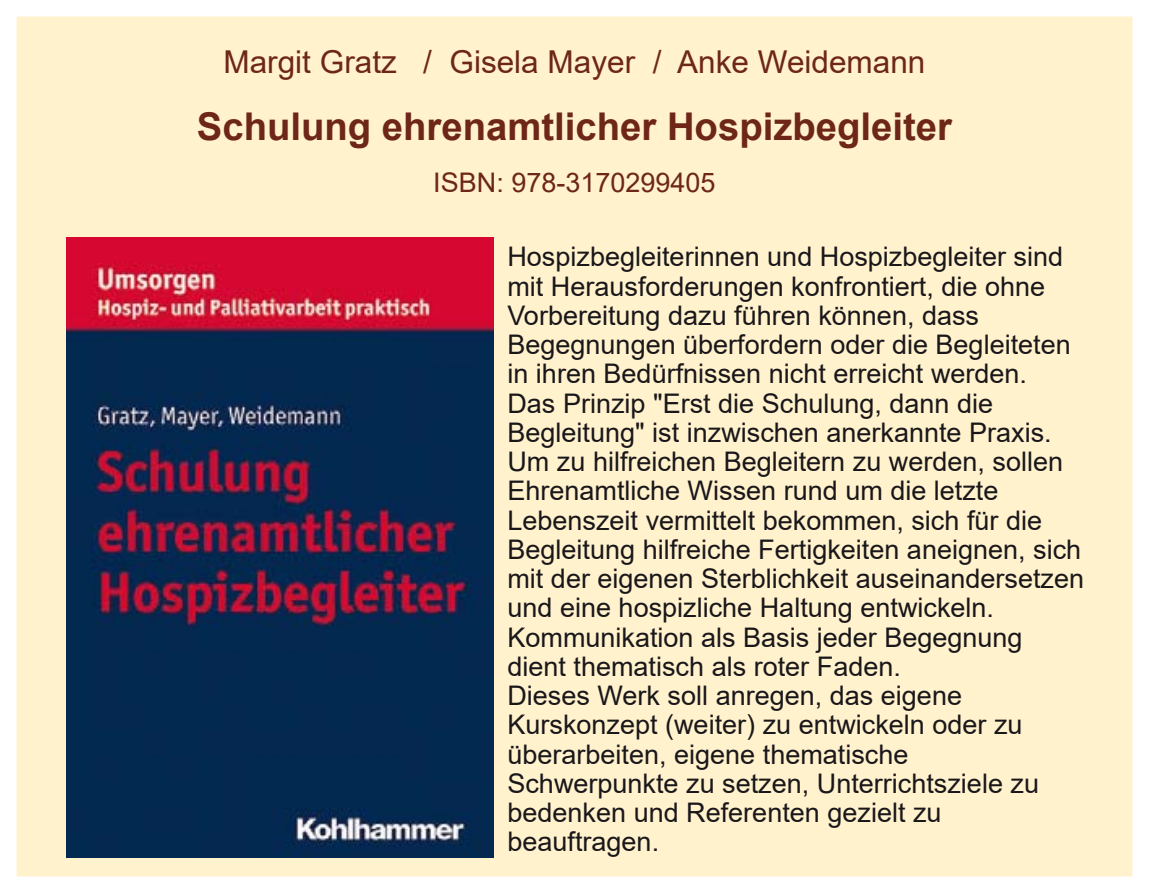
<style>
.page{position:relative;width:1149px;height:893px;background:#fff}
.page>*{position:absolute;margin:0;border:0;box-sizing:border-box;transform-origin:0 0}
.t1{font:700 38.25px "Arial";color:#6d2618}
.t2{font:31.5px "Arial";color:#6d2618}
.t3{font:27px/29.2px "Arial";color:#1a171b}
.t4{font:27px "Arial";color:#6d2618}
</style>
<div class="page">
<div style="left:16px;top:16px;width:1117px;height:861px;background:#fff2cd"></div>
<img style="left:66px;top:238px;width:428px;height:619px">
<p class="t2" style="left:223px;top:40px;width:703px">Margit Gratz / Gisela Mayer / Anke Weidemann</p>
<h1 class="t1" style="left:197px;top:100px;width:756px">Schulung ehrenamtlicher Hospizbegleiter</h1>
<p class="t4" style="left:433px;top:164px;width:284px">ISBN: 978-3170299405</p>
<p class="t3" style="left:507px;top:242px;width:578px">Hospizbegleiterinnen und Hospizbegleiter sind mit Herausforderungen konfrontiert, die ohne Vorbereitung dazu führen können, dass Begegnungen überfordern oder die Begleiteten in ihren Bedürfnissen nicht erreicht werden.<br>Das Prinzip "Erst die Schulung, dann die Begleitung" ist inzwischen anerkannte Praxis.<br>Um zu hilfreichen Begleitern zu werden, sollen Ehrenamtliche Wissen rund um die letzte Lebenszeit vermittelt bekommen, sich für die Begleitung hilfreiche Fertigkeiten aneignen, sich mit der eigenen Sterblichkeit auseinandersetzen und eine hospizliche Haltung entwickeln.<br>Kommunikation als Basis jeder Begegnung dient thematisch als roter Faden.<br>Dieses Werk soll anregen, das eigene Kurskonzept (weiter) zu entwickeln oder zu überarbeiten, eigene thematische Schwerpunkte zu setzen, Unterrichtsziele zu bedenken und Referenten gezielt zu beauftragen.</p>
</div>
